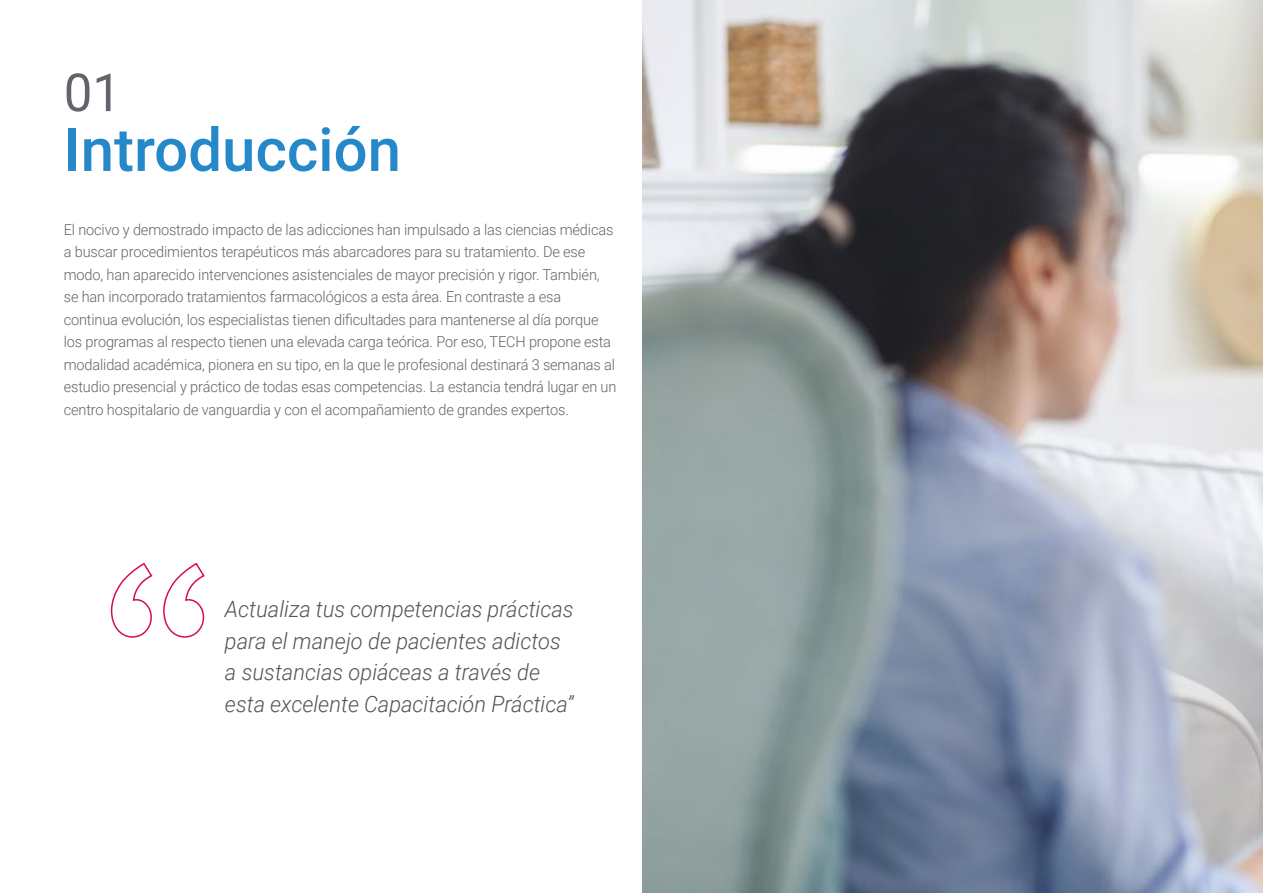
<style>
.page{position:relative;width:1263px;height:893px;background:#fff}
.page>*{position:absolute;margin:0;border:0;box-sizing:border-box;transform-origin:0 0}
.t1{font:500 60px "Roboto";color:#2488c9}
.t2{font:52.5px "Roboto";color:#61646a}
.t3{font:italic 300 22.5px/31.5px "Roboto";color:#52555b}
.t4{font:300 15px/22.5px "Roboto";letter-spacing:-.01em;color:#61646a}
</style>
<div class="page">
<svg style="left:110px;top:562px;width:95px;height:76px"></svg>
<img style="left:642px;top:0;width:621px;height:893px">
<h2 class="t2" style="left:64px;top:56px;width:59px">01</h2>
<h1 class="t1" style="left:64px;top:108px;width:339px">Introducción</h1>
<p class="t4" style="left:64px;top:217px;width:554px">El nocivo y demostrado impacto de las adicciones han impulsado a las ciencias médicas a buscar procedimientos terapéuticos más abarcadores para su tratamiento. De ese modo, han aparecido intervenciones asistenciales de mayor precisión y rigor. También, se han incorporado tratamientos farmacológicos a esta área. En contraste a esa continua evolución, los especialistas tienen dificultades para mantenerse al día porque los programas al respecto tienen una elevada carga teórica. Por eso, TECH propone esta modalidad académica, pionera en su tipo, en la que le profesional destinará 3 semanas al estudio presencial y práctico de todas esas competencias. La estancia tendrá lugar en un centro hospitalario de vanguardia y con el acompañamiento de grandes expertos.</p>
<h3 class="t3" style="left:225px;top:593px;width:350px">Actualiza tus competencias prácticas para el manejo de pacientes adictos a sustancias opiáceas a través de esta excelente Capacitación Práctica”</h3>
</div>
